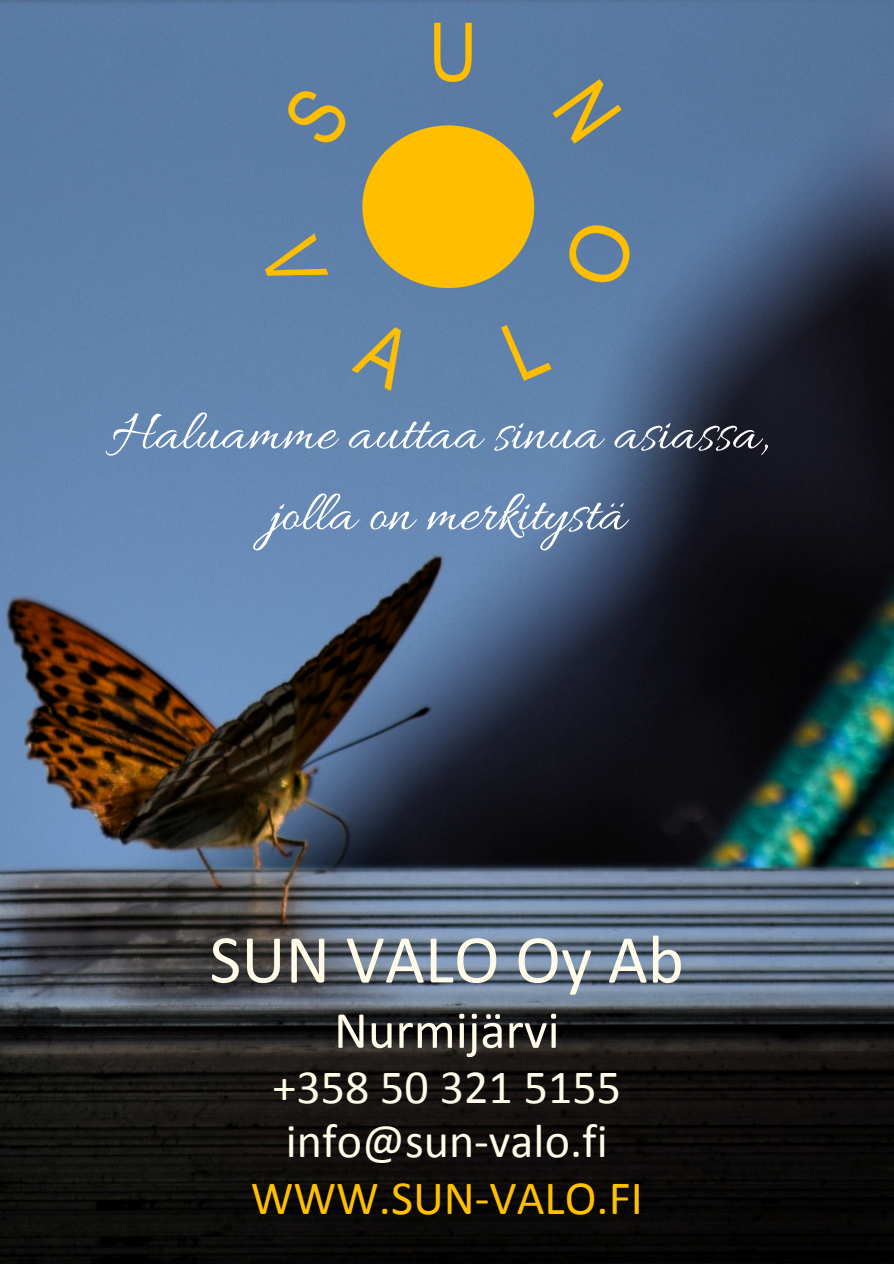
<style>
.page{position:relative;width:894px;height:1264px;background:#fff}
.page>*{position:absolute;margin:0;border:0;box-sizing:border-box;transform-origin:0 0}
.t1{font:69px "Calibri";color:#fffbe8}
.t2{font:58.5px/81px "Allura";color:#fff;text-align:center}
.t3{font:52.5px "Calibri";color:#fffbe8}
.t4{font:48px "Calibri";color:#fffbe8}
.t5{font:48px "Calibri";color:#ffc000}
</style>
<div class="page">
<img style="left:0;top:0;width:893px;height:1263px">
<img style="left:258px;top:18px;width:377px;height:385px">
<h2 class="t2" style="left:111px;top:396px;width:660px">Haluamme auttaa sinua asiassa, jolla on merkitystä</h2>
<h1 class="t1" style="left:209px;top:930px;width:476px">SUN VALO Oy Ab</h1>
<p class="t3" style="left:334px;top:1008px;width:227px">Nurmijärvi</p>
<p class="t4" style="left:272px;top:1066px;width:350px">+358 50 321 5155</p>
<p class="t4" style="left:286px;top:1120px;width:323px">info@sun-valo.fi</p>
<p class="t5" style="left:251px;top:1178px;width:393px">WWW.SUN-VALO.FI</p>
</div>
